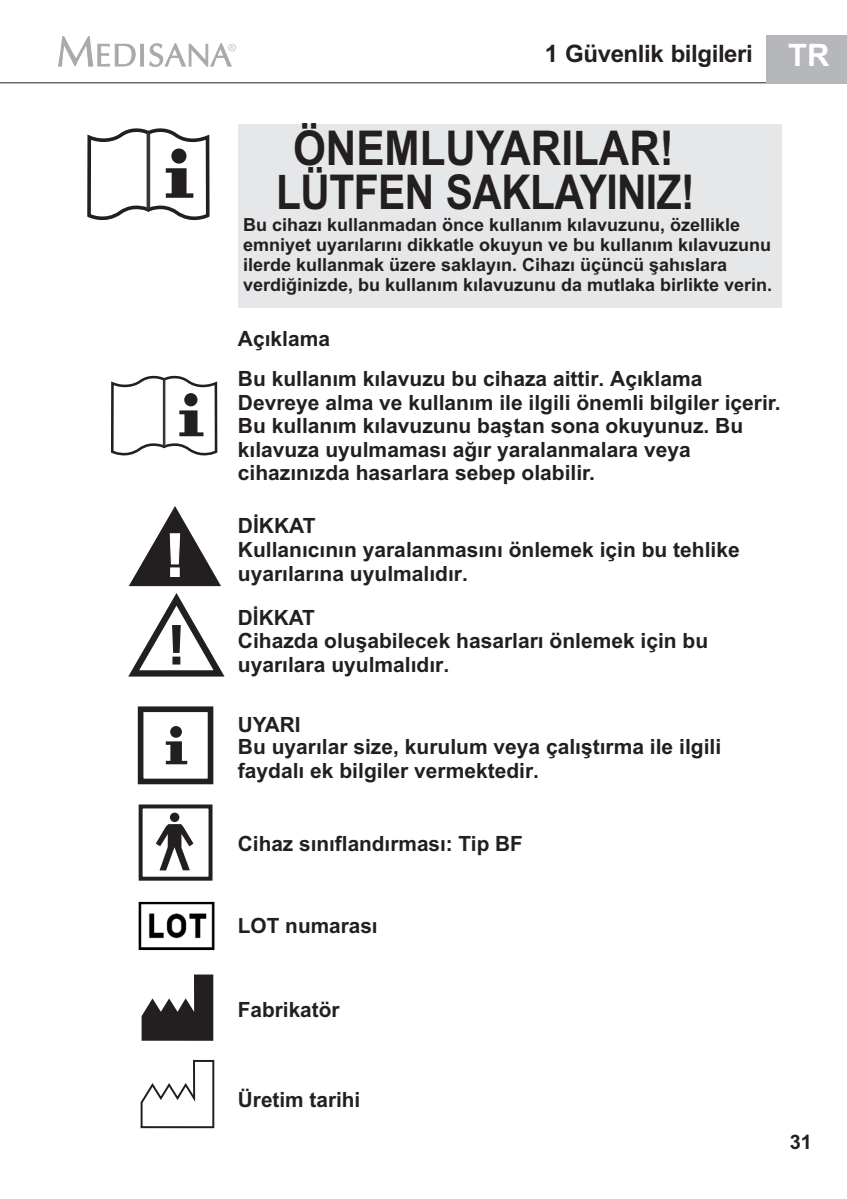
<style>
.page{position:relative;width:847px;height:1199px;background:#fff}
.page>*{position:absolute;margin:0;border:0;box-sizing:border-box;transform-origin:0 0}
.t1{font:700 48px/44px "Arial";letter-spacing:-.015em;color:#231f20;text-align:center;scale:.88 1}
.t2{font:700 24px "Arial";letter-spacing:-.015em;color:#231f20}
.t3{font:700 21px/23.4px "Arial";color:#231f20}
.t4{font:700 20px "Arial";color:#231f20}
.t5{font:700 18px/20.2px "Arial";color:#231f20}
.s1{font-size:31px;color:#fff}
</style>
<div class="page">
<hr style="left:0;top:82px;width:847px;height:1px;background:#231f20">
<svg style="left:58px;top:36px;width:178px;height:31px"></svg>
<div style="left:766px;top:35px;width:81px;height:47px;background:#b6b7bb"></div>
<div style="left:238px;top:124px;width:543px;height:183px;background:#e6e7e9"></div>
<svg style="left:90px;top:128px;width:119px;height:93px"></svg>
<hr style="left:147px;top:133px;width:3px;height:76px;background:#363539">
<svg style="left:111px;top:381px;width:107px;height:660px"></svg>
<svg style="left:113px;top:375px;width:104px;height:83px"></svg>
<hr style="left:163px;top:379px;width:2px;height:67px;background:#363539">
<svg style="left:123px;top:506px;width:102px;height:173px"></svg>
<div style="left:141px;top:709px;width:70px;height:72px;background:#fff"></div>
<div style="left:138px;top:706px;width:75px;height:78px;border:6px solid #231f20"></div>
<div style="left:170px;top:726px;width:12px;height:11px;background:#231f20;border-radius:50%"></div>
<svg style="left:166px;top:741px;width:21px;height:23px"></svg>
<svg style="left:142px;top:974px;width:71px;height:66px"></svg>
<img style="left:138px;top:901px;width:78px;height:50px">
<svg style="left:140px;top:1060px;width:75px;height:69px"></svg>
<div style="left:170px;top:812px;width:9px;height:10px;background:#231f20;border-radius:50%"></div>
<svg style="left:156px;top:824px;width:37px;height:46px"></svg>
<div style="left:139px;top:804px;width:74px;height:76px;border:4px solid #231f20"></div>
<p class="t2" style="left:545px;top:44px;width:286px">1 Güvenlik bilgileri <span class="s1">TR</span></p>
<h1 class="t1" style="left:276px;top:131px;width:477px">ÖNEMLUYARILAR!<br>LÜTFEN SAKLAYINIZ!</h1>
<p class="t5" style="left:243px;top:216px;width:531px">Bu cihazı kullanmadan önce kullanım kılavuzunu, özellikle emniyet uyarılarını dikkatle okuyun ve bu kullanım kılavuzunu ilerde kullanmak üzere saklayın. Cihazı üçüncü şahıslara verdiğinizde, bu kullanım kılavuzunu da mutlaka birlikte verin.</p>
<p class="t3" style="left:238px;top:328px;width:94px">Açıklama</p>
<p class="t3" style="left:238px;top:369px;width:544px">Bu kullanım kılavuzu bu cihaza aittir. Açıklama Devreye alma ve kullanım ile ilgili önemli bilgiler içerir.<br>Bu kullanım kılavuzunu baştan sona okuyunuz. Bu kılavuza uyulmaması ağır yaralanmalara veya cihazınızda hasarlara sebep olabilir.</p>
<p class="t3" style="left:238px;top:516px;width:79px">DİKKAT</p>
<p class="t3" style="left:238px;top:540px;width:503px">Kullanıcının yaralanmasını önlemek için bu tehlike uyarılarına uyulmalıdır.</p>
<p class="t3" style="left:238px;top:608px;width:78px">DİKKAT</p>
<p class="t3" style="left:238px;top:631px;width:472px">Cihazda oluşabilecek hasarları önlemek için bu uyarılara uyulmalıdır.</p>
<p class="t3" style="left:238px;top:715px;width:64px">UYARI</p>
<p class="t3" style="left:238px;top:737px;width:485px">Bu uyarılar size, kurulum veya çalıştırma ile ilgili faydalı ek bilgiler vermektedir.</p>
<p class="t3" style="left:238px;top:834px;width:286px">Cihaz sınıflandırması: Tip BF</p>
<p class="t3" style="left:238px;top:916px;width:141px">LOT numarası</p>
<p class="t3" style="left:238px;top:999px;width:103px">Fabrikatör</p>
<p class="t3" style="left:238px;top:1089px;width:124px">Üretim tarihi</p>
<p class="t4" style="left:790px;top:1134px;width:24px">31</p>
</div>
